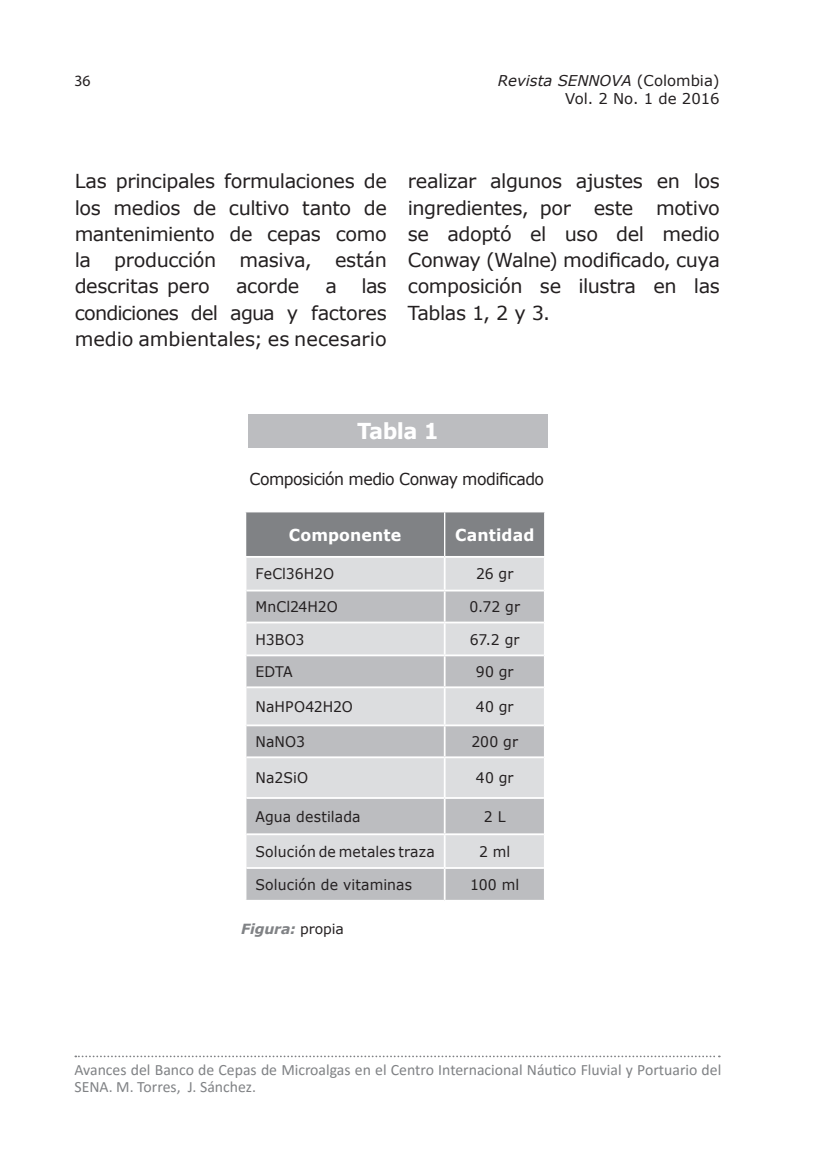
<style>
.page{position:relative;width:819px;height:1166px;background:#fff}
.page>*{position:absolute;margin:0;border:0;box-sizing:border-box;transform-origin:0 0}
.Pie_de_foto{font:700 21.88px "Verdana";letter-spacing:-.03em;color:#fff;scale:.96 1}
.Parrafos{font:19.25px/26.2px "Verdana";letter-spacing:-.02em;color:#231f20;text-align:justify}
.Pie_de_foto-2{font:16.45px "Verdana";letter-spacing:-.035em;color:#231f20;scale:.96 1}
.Parrafos-2{font:700 16.45px "Verdana";letter-spacing:.005em;color:#fff;scale:.96 1}
.Pie_de_Titulo{font:15.75px/16.6px "Calibri";color:#808285}
.t1{font:15.75px "Myriad Pro";color:#231f20}
.t2{font:14.88px/17.8px "Verdana";color:#231f20;text-align:right}
.Parrafos-3{font:14.7px "Verdana";letter-spacing:.005em;color:#231f20;scale:.96 1}
.Pie_de_foto-3{font:italic 700 14px "Verdana";letter-spacing:-.01em;color:#808285}
.s1{font-style:italic}
.s2{font-weight:400;font-style:normal;color:#231f20}
</style>
<div class="page">
<div style="left:248px;top:414px;width:300px;height:34px;background:#bcbdc0"></div>
<div style="left:246px;top:512px;width:298px;height:44px;background:#808285"></div>
<div style="left:246px;top:558px;width:298px;height:32px;background:#dcdddf"></div>
<svg style="left:246px;top:591px;width:298px;height:309px;background:#cccccf"></svg>
<hr style="left:444px;top:512px;width:1px;height:44px;background:#fff">
<hr style="left:246px;top:621px;width:198px;height:2px;background:#fff">
<hr style="left:444px;top:621px;width:100px;height:2px;background:#fff">
<hr style="left:246px;top:654px;width:198px;height:2px;background:#fff">
<hr style="left:444px;top:654px;width:100px;height:2px;background:#fff">
<hr style="left:246px;top:686px;width:198px;height:2px;background:#fff">
<hr style="left:444px;top:686px;width:100px;height:2px;background:#fff">
<hr style="left:246px;top:724px;width:198px;height:2px;background:#fff">
<hr style="left:444px;top:724px;width:100px;height:2px;background:#fff">
<hr style="left:246px;top:756px;width:198px;height:2px;background:#fff">
<hr style="left:444px;top:756px;width:100px;height:2px;background:#fff">
<hr style="left:246px;top:797px;width:198px;height:2px;background:#fff">
<hr style="left:444px;top:797px;width:100px;height:2px;background:#fff">
<hr style="left:246px;top:833px;width:198px;height:2px;background:#fff">
<hr style="left:444px;top:833px;width:100px;height:2px;background:#fff">
<hr style="left:246px;top:867px;width:198px;height:2px;background:#fff">
<hr style="left:444px;top:867px;width:100px;height:2px;background:#fff">
<hr style="left:444px;top:558px;width:1px;height:32px;background:#fff">
<hr style="left:444px;top:591px;width:1px;height:30px;background:#fff">
<hr style="left:444px;top:623px;width:1px;height:31px;background:#fff">
<hr style="left:444px;top:656px;width:1px;height:30px;background:#fff">
<hr style="left:444px;top:688px;width:1px;height:36px;background:#fff">
<hr style="left:444px;top:726px;width:1px;height:30px;background:#fff">
<hr style="left:444px;top:758px;width:1px;height:39px;background:#fff">
<hr style="left:444px;top:799px;width:1px;height:34px;background:#fff">
<hr style="left:444px;top:835px;width:1px;height:32px;background:#fff">
<hr style="left:444px;top:869px;width:1px;height:31px;background:#fff">
<svg style="left:75px;top:1055px;width:644px;height:2px"></svg>
<p class="t1" style="left:74px;top:71px;width:18px">36</p>
<p class="t2" style="left:498px;top:71px;width:223px"><span class="s1">Revista SENNOVA</span> (Colombia)<br>Vol. 2 No. 1 de 2016</p>
<p class="Parrafos" style="left:75px;top:168px;width:313px">Las principales formulaciones de los medios de cultivo tanto de mantenimiento de cepas como la producción masiva, están descritas pero</p>
<p class="Parrafos" style="left:75px;top:273px;width:313px;text-indent:287px">las condiciones del agua y factores medio ambientales; es necesario</p>
<p class="Parrafos" style="left:236px;top:273px;width:65px">acorde</p>
<p class="Parrafos" style="left:325px;top:273px;width:13px">a</p>
<p class="Parrafos" style="left:408px;top:168px;width:313px">realizar algunos ajustes en los ingredientes, por este motivo se adoptó el uso del medio Conway (Walne) modificado, cuya composición se ilustra en las Tablas 1, 2 y 3.</p>
<p class="Pie_de_foto" style="left:357px;top:416px;width:87px">Tabla 1</p>
<p class="Pie_de_foto-2" style="left:249px;top:467px;width:308px">Composición medio Conway modificado</p>
<p class="Parrafos-2" style="left:289px;top:523px;width:119px">Componente</p>
<p class="Parrafos-2" style="left:455px;top:523px;width:84px">Cantidad</p>
<p class="Parrafos-3" style="left:255px;top:564px;width:83px">FeCl36H2O</p>
<p class="Parrafos-3" style="left:476px;top:564px;width:40px">26 gr</p>
<p class="Parrafos-3" style="left:255px;top:597px;width:87px">MnCl24H2O</p>
<p class="Parrafos-3" style="left:469px;top:597px;width:54px">0.72 gr</p>
<p class="Parrafos-3" style="left:255px;top:629px;width:52px">H3BO3</p>
<p class="Parrafos-3" style="left:470px;top:629px;width:53px">67.2 gr</p>
<p class="Parrafos-3" style="left:255px;top:661px;width:40px">EDTA</p>
<p class="Parrafos-3" style="left:476px;top:661px;width:41px">90 gr</p>
<p class="Parrafos-3" style="left:255px;top:696px;width:103px">NaHPO42H2O</p>
<p class="Parrafos-3" style="left:476px;top:696px;width:41px">40 gr</p>
<p class="Parrafos-3" style="left:255px;top:731px;width:53px">NaNO3</p>
<p class="Parrafos-3" style="left:471px;top:731px;width:50px">200 gr</p>
<p class="Parrafos-3" style="left:255px;top:768px;width:56px">Na2SiO</p>
<p class="Parrafos-3" style="left:476px;top:768px;width:41px">40 gr</p>
<p class="Parrafos-3" style="left:255px;top:806px;width:111px">Agua destilada</p>
<p class="Parrafos-3" style="left:484px;top:806px;width:24px">2 L</p>
<p class="Parrafos-3" style="left:255px;top:841px;width:188px">Solución de metales traza</p>
<p class="Parrafos-3" style="left:479px;top:841px;width:34px">2 ml</p>
<p class="Parrafos-3" style="left:255px;top:874px;width:165px">Solución de vitaminas</p>
<p class="Parrafos-3" style="left:470px;top:874px;width:52px">100 ml</p>
<p class="Pie_de_foto-3" style="left:241px;top:918px;width:104px">Figura: <span class="s2">propia</span></p>
<p class="Pie_de_Titulo" style="left:74px;top:1061px;width:648px">Avances del Banco de Cepas de Microalgas en el Centro Internacional Náutico Fluvial y Portuario del<br>SENA. M. Torres, J. Sánchez.</p>
</div>
